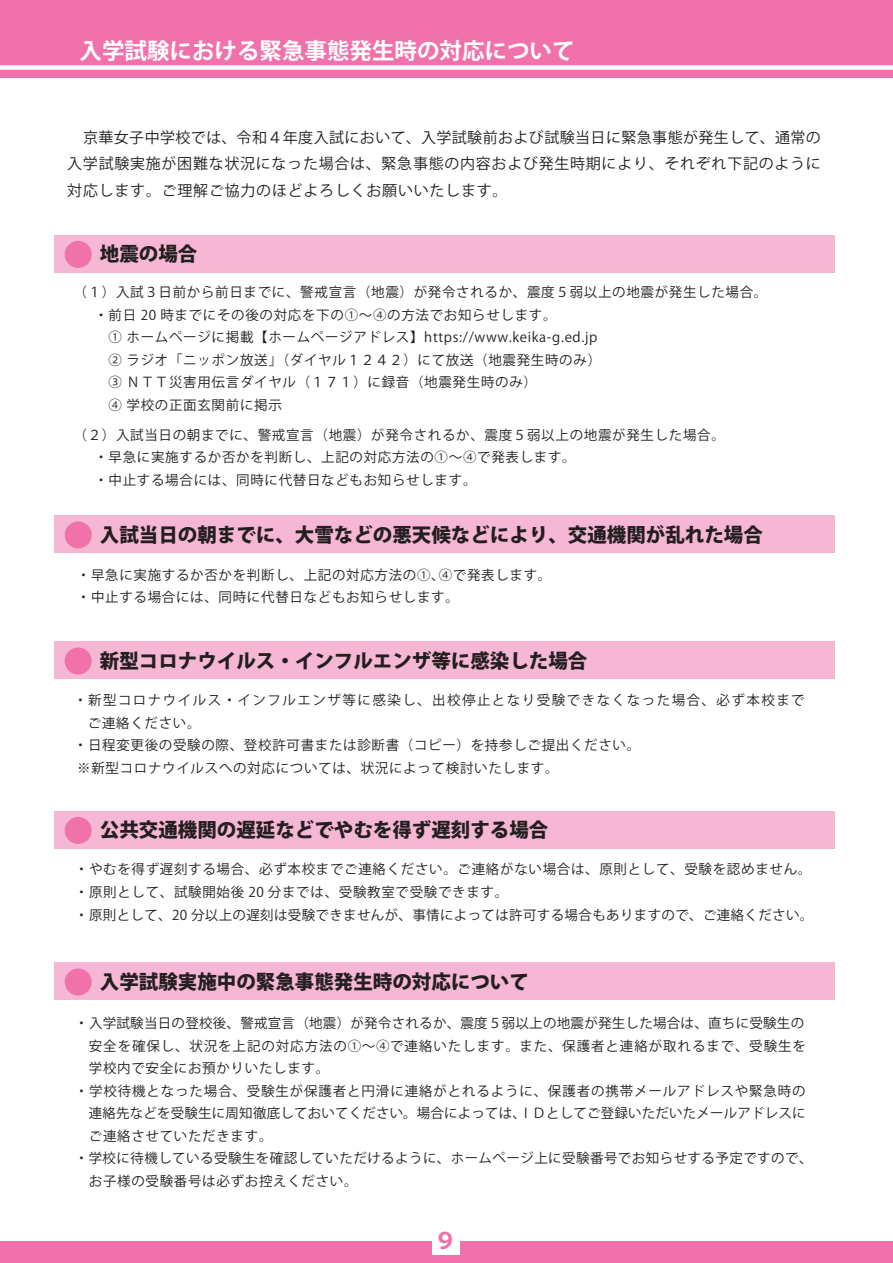
<style>
.page{position:relative;width:893px;height:1263px;background:#fff}
.page>*{position:absolute;margin:0;border:0;box-sizing:border-box;transform-origin:0 0}
.t1{font:700 22.5px "Koz Go Pr 6 N";color:#fff}
.t2{font:700 22.5px "Koz Go Pr 6 N";color:#f171ab}
.t3{font:800 19.5px "Koz Go Pr 6 N";color:#231f20}
.t4{font:15px/26.2px "Koz Go Pr 6 N";letter-spacing:.05em;color:#231f20;text-align:justify}
.t5{font:13.5px/22.5px "Koz Go Pr 6 N";letter-spacing:.05em;color:#231f20}
.t6{font:13.5px "Koz Go Pr 6 N";letter-spacing:.02em;color:#231f20}
.t7{font:13.5px "Koz Go Pr 6 N";letter-spacing:.015em;color:#231f20}
.t8{font:13.5px "Koz Go Pr 6 N";letter-spacing:.03em;color:#231f20}
.t9{font:13.5px "Koz Go Pr 6 N";letter-spacing:.07em;color:#231f20}
.t10{font:13.5px "Koz Go Pr 6 N";letter-spacing:.11em;color:#231f20}
</style>
<div class="page">
<div style="left:54px;top:641px;width:780px;height:38px;background:#f6b7d4"></div>
<div style="left:65px;top:647px;width:27px;height:27px;background:#f171ab;border-radius:50%"></div>
<div style="left:0;top:1241px;width:893px;height:22px;background:#f171ab"></div>
<div style="left:0;top:0;width:893px;height:78px;background:#f171ab"></div>
<div style="left:0;top:65px;width:893px;height:5px;background:#fff"></div>
<div style="left:432px;top:1230px;width:27px;height:24px;background:#fff"></div>
<div style="left:54px;top:235px;width:780px;height:37px;background:#f6b7d4"></div>
<div style="left:65px;top:241px;width:27px;height:27px;background:#f171ab;border-radius:50%"></div>
<div style="left:54px;top:515px;width:780px;height:38px;background:#f6b7d4"></div>
<div style="left:65px;top:521px;width:27px;height:27px;background:#f171ab;border-radius:50%"></div>
<div style="left:54px;top:811px;width:780px;height:37px;background:#f6b7d4"></div>
<div style="left:65px;top:817px;width:27px;height:27px;background:#f171ab;border-radius:50%"></div>
<div style="left:54px;top:962px;width:780px;height:38px;background:#f6b7d4"></div>
<div style="left:65px;top:968px;width:27px;height:27px;background:#f171ab;border-radius:50%"></div>
<h1 class="t1" style="left:80px;top:38px;width:496px">入学試験における緊急事態発生時の対応について</h1>
<p class="t4" style="left:67px;top:125px;width:755px;text-indent:16px">京華女子中学校では、令和４年度入試において、入学試験前および試験当日に緊急事態が発生して、通常の入学試験実施が困難な状況になった場合は、緊急事態の内容および発生時期により、それぞれ下記のように対応します。ご理解ご協力のほどよろしくお願いいたします。</p>
<h2 class="t3" style="left:100px;top:243px;width:99px">地震の場合</h2>
<p class="t5" style="left:80px;top:281px;width:689px;text-indent:-7px">（１）入試３日前から前日までに、警戒宣言（地震）が発令されるか、震度５弱以上の地震が発生した場合。　・前日 20 時までにその後の対応を下の①～④の方法でお知らせします。<br>　　① ホームページに掲載【ホームページアドレス】https://www.keika-g.ed.jp<br>　　② ラジオ「ニッポン放送」（ダイヤル１２４２）にて放送（地震発生時のみ）<br>　　③ ＮＴＴ災害用伝言ダイヤル（１７１）に録音（地震発生時のみ）<br>　　④ 学校の正面玄関前に掲示</p>
<p class="t5" style="left:80px;top:424px;width:646px;text-indent:-7px">（２）入試当日の朝までに、警戒宣言（地震）が発令されるか、震度５弱以上の地震が発生した場合。　・早急に実施するか否かを判断し、上記の対応方法の①～④で発表します。<br>　・中止する場合には、同時に代替日などもお知らせします。</p>
<h2 class="t3" style="left:100px;top:523px;width:665px">入試当日の朝までに、大雪などの悪天候などにより、交通機関が乱れた場合</h2>
<p class="t5" style="left:77px;top:564px;width:476px">・早急に実施するか否かを判断し、上記の対応方法の①、④で発表します。・中止する場合には、同時に代替日などもお知らせします。</p>
<h2 class="t3" style="left:100px;top:649px;width:489px">新型コロナウイルス・インフルエンザ等に感染した場合</h2>
<p class="t10" style="left:74px;top:692px;width:732px">・新型コロナウイルス・インフルエンザ等に感染し、出校停止となり受験できなくなった場合、必ず本校まで</p>
<p class="t5" style="left:88px;top:712px;width:114px">ご連絡ください。</p>
<p class="t5" style="left:74px;top:734px;width:568px">・日程変更後の受験の際、登校許可書または診断書（コピー）を持参しご提出ください。</p>
<p class="t5" style="left:77px;top:757px;width:483px">※新型コロナウイルスへの対応については、状況によって検討いたします。</p>
<h2 class="t3" style="left:100px;top:819px;width:450px">公共交通機関の遅延などでやむを得ず遅刻する場合</h2>
<p class="t5" style="left:75px;top:858px;width:740px">・やむを得ず遅刻する場合、必ず本校までご連絡ください。ご連絡がない場合は、原則として、受験を認めません。・原則として、試験開始後 20 分までは、受験教室で受験できます。<br>・原則として、20 分以上の遅刻は受験できませんが、事情によっては許可する場合もありますので、ご連絡ください。</p>
<h2 class="t3" style="left:100px;top:970px;width:431px">入学試験実施中の緊急事態発生時の対応について</h2>
<p class="t6" style="left:75px;top:1015px;width:731px">・入学試験当日の登校後、警戒宣言（地震）が発令されるか、震度５弱以上の地震が発生した場合は、直ちに受験生の</p>
<p class="t9" style="left:89px;top:1038px;width:719px">安全を確保し、状況を上記の対応方法の①～④で連絡いたします。また、保護者と連絡が取れるまで、受験生を</p>
<p class="t5" style="left:89px;top:1057px;width:242px">学校内で安全にお預かりいたします。</p>
<p class="t5" style="left:75px;top:1079px;width:732px">・学校待機となった場合、受験生が保護者と円滑に連絡がとれるように、保護者の携帯メールアドレスや緊急時の</p>
<p class="t7" style="left:89px;top:1105px;width:718px">連絡先などを受験生に周知徹底しておいてください。場合によっては、ＩＤとしてご登録いただいたメールアドレスに</p>
<p class="t5" style="left:89px;top:1124px;width:185px">ご連絡させていただきます。</p>
<p class="t8" style="left:75px;top:1150px;width:739px">・学校に待機している受験生を確認していただけるように、ホームページ上に受験番号でお知らせする予定ですので、</p>
<p class="t5" style="left:89px;top:1169px;width:270px">お子様の受験番号は必ずお控えください。</p>
<h1 class="t2" style="left:434px;top:1228px;width:24px">９</h1>
</div>
